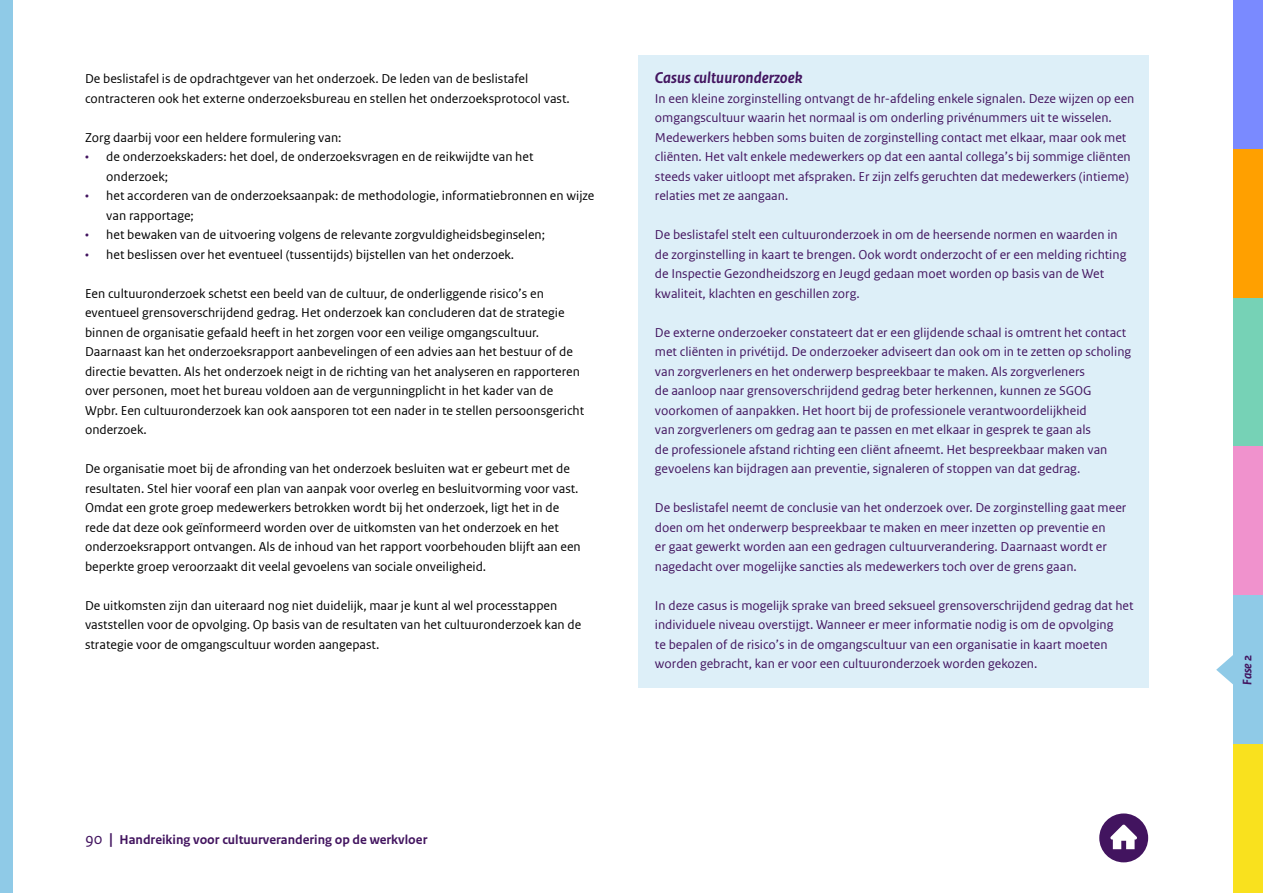
<style>
.page{position:relative;width:1263px;height:893px;background:#fff}
.page>*{position:absolute;margin:0;border:0;box-sizing:border-box;transform-origin:0 0}
.H3_Casus_kop_arcering{font:italic 700 16.5px "Rijksoverheid Sans Text";color:#42145f}
.P_Casus_kadertekst{font:13.5px/19.5px "Rijksoverheid Sans Web Text";color:#42145f}
.P_Brood_-_wit_na{font:13.5px/19.5px "Rijksoverheid Sans Web Text";color:#000}
.t1{font:700 13.5px "Rijksoverheid Sans Text";color:#42145f}
.P_Brood_-_geen_wit_na{font:13.5px "Rijksoverheid Sans Web Text";color:#000}
.t2{font:italic 700 13.05px "Rijksoverheid Sans Text";color:#42145f}
.s1{color:#42145f}
.s2{font-weight:400;font-size:16.5px}
.s3{font-size:16.5px}
</style>
<div class="page">
<div style="left:1233px;top:298px;width:30px;height:148px;background:#76d2b6"></div>
<div style="left:1233px;top:446px;width:30px;height:149px;background:#f092cd"></div>
<div style="left:1233px;top:744px;width:30px;height:149px;background:#f9e11e"></div>
<div style="left:1233px;top:149px;width:30px;height:149px;background:#ffa000"></div>
<div style="left:1233px;top:0;width:30px;height:149px;background:#7a8aff"></div>
<div style="left:0;top:0;width:12px;height:893px;background:#8fcae7"></div>
<svg style="left:1216px;top:655px;width:17px;height:30px"></svg>
<div style="left:1233px;top:595px;width:30px;height:149px;background:#8fcae7"></div>
<div style="left:638px;top:55px;width:510px;height:46px;background:#ddeff8"></div>
<div style="left:638px;top:75px;width:510px;height:145px;background:#ddeff8"></div>
<div style="left:638px;top:211px;width:510px;height:106px;background:#ddeff8"></div>
<div style="left:638px;top:309px;width:510px;height:184px;background:#ddeff8"></div>
<div style="left:638px;top:484px;width:510px;height:106px;background:#ddeff8"></div>
<div style="left:638px;top:582px;width:510px;height:106px;background:#ddeff8"></div>
<div style="left:1099px;top:813px;width:49px;height:49px;background:#42145f;border-radius:50%"></div>
<svg style="left:1110px;top:824px;width:27px;height:25px"></svg>
<p class="P_Brood_-_wit_na" style="left:85px;top:69px;width:486px">De beslistafel is de opdrachtgever van het onderzoek. De leden van de beslistafel contracteren ook het externe onderzoeksbureau en stellen het onderzoeksprotocol vast.</p>
<p class="P_Brood_-_geen_wit_na" style="left:85px;top:130px;width:258px">Zorg daarbij voor een heldere formulering van:</p>
<p class="P_Brood_-_wit_na" style="left:106px;top:147px;width:429px;text-indent:-21px"><span class="s1">•</span> de onderzoekskaders: het doel, de onderzoeksvragen en de reikwijdte van het onderzoek;</p>
<p class="P_Brood_-_wit_na" style="left:106px;top:186px;width:490px;text-indent:-21px"><span class="s1">•</span> het accorderen van de onderzoeksaanpak: de methodologie, informatiebronnen en wijze van rapportage;</p>
<p class="P_Brood_-_wit_na" style="left:85px;top:225px;width:461px"><span class="s1">•</span> het bewaken van de uitvoering volgens de relevante zorgvuldigheidsbeginselen;</p>
<p class="P_Brood_-_wit_na" style="left:85px;top:245px;width:431px"><span class="s1">•</span> het beslissen over het eventueel (tussentijds) bijstellen van het onderzoek.</p>
<p class="P_Brood_-_wit_na" style="left:85px;top:284px;width:501px">Een cultuuronderzoek schetst een beeld van de cultuur, de onderliggende risico’s en eventueel grensoverschrijdend gedrag. Het onderzoek kan concluderen dat de strategie binnen de organisatie gefaald heeft in het zorgen voor een veilige omgangscultuur.<br>Daarnaast kan het onderzoeksrapport aanbevelingen of een advies aan het bestuur of de directie bevatten. Als het onderzoek neigt in de richting van het analyseren en rapporteren over personen, moet het bureau voldoen aan de vergunningplicht in het kader van de Wpbr. Een cultuuronderzoek kan ook aansporen tot een nader in te stellen persoonsgericht onderzoek.</p>
<p class="P_Brood_-_wit_na" style="left:85px;top:459px;width:497px">De organisatie moet bij de afronding van het onderzoek besluiten wat er gebeurt met de resultaten. Stel hier vooraf een plan van aanpak voor overleg en besluitvorming voor vast.<br>Omdat een grote groep medewerkers betrokken wordt bij het onderzoek, ligt het in de rede dat deze ook geïnformeerd worden over de uitkomsten van het onderzoek en het onderzoeksrapport ontvangen. Als de inhoud van het rapport voorbehouden blijft aan een beperkte groep veroorzaakt dit veelal gevoelens van sociale onveiligheid.</p>
<p class="P_Brood_-_wit_na" style="left:85px;top:596px;width:498px">De uitkomsten zijn dan uiteraard nog niet duidelijk, maar je kunt al wel processtappen vaststellen voor de opvolging. Op basis van de resultaten van het cultuuronderzoek kan de strategie voor de omgangscultuur worden aangepast.</p>
<h3 class="H3_Casus_kop_arcering" style="left:655px;top:69px;width:149px">Casus cultuuronderzoek</h3>
<p class="P_Casus_kadertekst" style="left:655px;top:89px;width:481px">In een kleine zorginstelling ontvangt de hr-afdeling enkele signalen. Deze wijzen op een omgangscultuur waarin het normaal is om onderling privénummers uit te wisselen.<br>Medewerkers hebben soms buiten de zorginstelling contact met elkaar, maar ook met cliënten. Het valt enkele medewerkers op dat een aantal collega’s bij sommige cliënten steeds vaker uitloopt met afspraken. Er zijn zelfs geruchten dat medewerkers (intieme) relaties met ze aangaan.</p>
<p class="P_Casus_kadertekst" style="left:655px;top:225px;width:473px">De beslistafel stelt een cultuuronderzoek in om de heersende normen en waarden in de zorginstelling in kaart te brengen. Ook wordt onderzocht of er een melding richting de Inspectie Gezondheidszorg en Jeugd gedaan moet worden op basis van de Wet kwaliteit, klachten en geschillen zorg.</p>
<p class="P_Casus_kadertekst" style="left:655px;top:323px;width:478px">De externe onderzoeker constateert dat er een glijdende schaal is omtrent het contact met cliënten in privétijd. De onderzoeker adviseert dan ook om in te zetten op scholing van zorgverleners en het onderwerp bespreekbaar te maken. Als zorgverleners<br>de aanloop naar grensoverschrijdend gedrag beter herkennen, kunnen ze SGOG voorkomen of aanpakken. Het hoort bij de professionele verantwoordelijkheid<br>van zorgverleners om gedrag aan te passen en met elkaar in gesprek te gaan als<br>de professionele afstand richting een cliënt afneemt. Het bespreekbaar maken van gevoelens kan bijdragen aan preventie, signaleren of stoppen van dat gedrag.</p>
<p class="P_Casus_kadertekst" style="left:655px;top:498px;width:473px">De beslistafel neemt de conclusie van het onderzoek over. De zorginstelling gaat meer doen om het onderwerp bespreekbaar te maken en meer inzetten op preventie en<br>er gaat gewerkt worden aan een gedragen cultuurverandering. Daarnaast wordt er nagedacht over mogelijke sancties als medewerkers toch over de grens gaan.</p>
<p class="P_Casus_kadertekst" style="left:655px;top:596px;width:480px">In deze casus is mogelijk sprake van breed seksueel grensoverschrijdend gedrag dat het individuele niveau overstijgt. Wanneer er meer informatie nodig is om de opvolging<br>te bepalen of de risico’s in de omgangscultuur van een organisatie in kaart moeten worden gebracht, kan er voor een cultuuronderzoek worden gekozen.</p>
<p class="t1" style="left:85px;top:832px;width:344px"><span class="s2">90</span> <span class="s3">|</span> Handreiking voor cultuurverandering op de werkvloer</p>
<p class="t2" style="left:1240px;top:685px;width:32px;rotate:-90deg">Fase 2</p>
</div>
